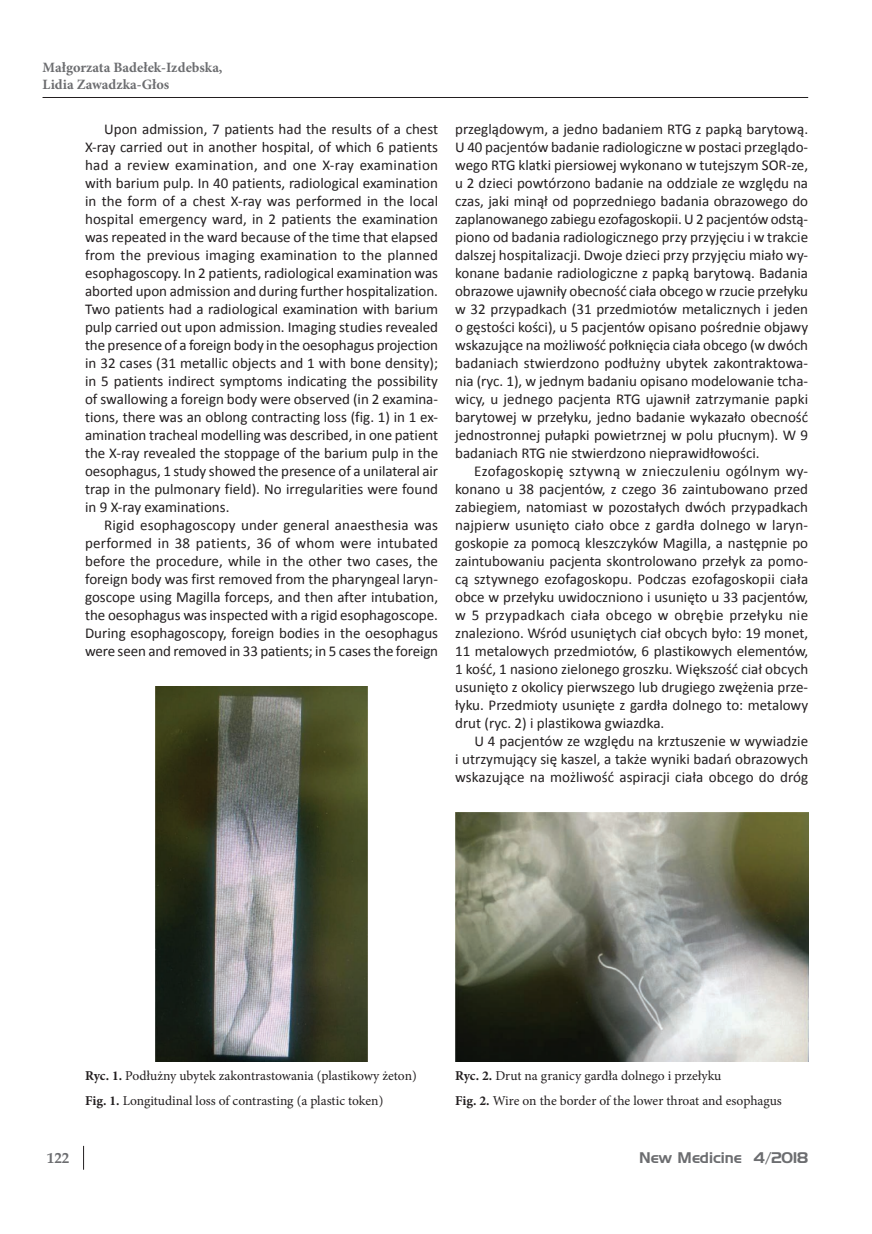
<style>
.page{position:relative;width:872px;height:1234px;background:#fff}
.page>*{position:absolute;margin:0;border:0;box-sizing:border-box;transform-origin:0 0}
.t1{font:15px/18px "Calibri";color:#231f20;text-align:justify}
.t2{font:15px "Grotesk Handel EE";color:#6c6d70}
.t3{font:700 15px "Palatino Linotype";color:#6c6d70}
.t4{font:700 14.25px/17.2px "Minion Pro";color:#6c6d70}
.t5{font:13.5px/25px "Minion Pro";color:#231f20}
.s1{font-weight:700}
</style>
<div class="page">
<hr style="left:43px;top:97px;width:765px;height:1px;background:#231f20">
<svg style="left:83px;top:1145px;width:1px;height:24px"></svg>
<img style="left:455px;top:812px;width:353px;height:248px">
<img style="left:155px;top:686px;width:213px;height:375px">
<p class="t4" style="left:43px;top:58px;width:181px">Małgorzata Badełek-Izdebska,<br>Lidia Zawadzka-Głos</p>
<p class="t1" style="left:85px;top:120px;width:354px;text-indent:19px">Upon admission, 7 patients had the results of a chest X-ray carried out in another hospital, of which 6 patients had a review examination, and one X-ray examination with barium pulp. In 40 patients, radiological examination in the form of a chest X-ray was performed in the local hospital emergency ward, in 2 patients the examination was repeated in the ward because of the time that elapsed from the previous imaging examination to the planned esophagoscopy. In 2 patients, radiological examination was aborted upon admission and during further hospitalization.<br>Two patients had a radiological examination with barium pulp carried out upon admission. Imaging studies revealed the presence of a foreign body in the oesophagus projection in 32 cases (31 metallic objects and 1 with bone density); in 5 patients indirect symptoms indicating the possibility of swallowing a foreign body were observed (in 2 examina&shy;tions, there was an oblong contracting loss (fig. 1) in 1 ex&shy;amination tracheal modelling was described, in one patient the X-ray revealed the stoppage of the barium pulp in the oesophagus, 1 study showed the presence of a unilateral air trap in the pulmonary field). No irregularities were found in 9 X-ray examinations.</p>
<p class="t1" style="left:85px;top:516px;width:354px;text-indent:19px">Rigid esophagoscopy under general anaesthesia was performed in 38 patients, 36 of whom were intubated before the procedure, while in the other two cases, the foreign body was first removed from the pharyngeal laryn&shy;goscope using Magilla forceps, and then after intubation, the oesophagus was inspected with a rigid esophagoscope.<br>During esophagoscopy, foreign bodies in the oesophagus were seen and removed in 33 patients; in 5 cases the foreign</p>
<p class="t1" style="left:455px;top:120px;width:354px">przeglądowym, a jedno badaniem RTG z papką barytową.<br>U 40 pacjentów badanie radiologiczne w postaci przeglądo&shy;wego RTG klatki piersiowej wykonano w tutejszym SOR-ze, u 2 dzieci powtórzono badanie na oddziale ze względu na czas, jaki minął od poprzedniego badania obrazowego do zaplanowanego zabiegu ezofagoskopii. U 2 pacjentów odstą&shy;piono od badania radiologicznego przy przyjęciu i w trakcie dalszej hospitalizacji. Dwoje dzieci przy przyjęciu miało wy&shy;konane badanie radiologiczne z papką barytową. Badania obrazowe ujawniły obecność ciała obcego w rzucie przełyku w 32 przypadkach (31 przedmiotów metalicznych i jeden o gęstości kości), u 5 pacjentów opisano pośrednie objawy wskazujące na możliwość połknięcia ciała obcego (w dwóch badaniach stwierdzono podłużny ubytek zakontraktowa&shy;nia (ryc. 1), w jednym badaniu opisano modelowanie tcha&shy;wicy, u jednego pacjenta RTG ujawnił zatrzymanie papki barytowej w przełyku, jedno badanie wykazało obecność jednostronnej pułapki powietrznej w polu płucnym). W 9 badaniach RTG nie stwierdzono nieprawidłowości.</p>
<p class="t1" style="left:455px;top:462px;width:354px;text-indent:19px">Ezofagoskopię sztywną w znieczuleniu ogólnym wy&shy;konano u 38 pacjentów, z czego 36 zaintubowano przed zabiegiem, natomiast w pozostałych dwóch przypadkach najpierw usunięto ciało obce z gardła dolnego w laryn&shy;goskopie za pomocą kleszczyków Magilla, a następnie po zaintubowaniu pacjenta skontrolowano przełyk za pomo&shy;cą sztywnego ezofagoskopu. Podczas ezofagoskopii ciała obce w przełyku uwidoczniono i usunięto u 33 pacjentów, w 5 przypadkach ciała obcego w obrębie przełyku nie znaleziono. Wśród usuniętych ciał obcych było: 19 monet, 11 metalowych przedmiotów, 6 plastikowych elementów, 1 kość, 1 nasiono zielonego groszku. Większość ciał obcych usunięto z okolicy pierwszego lub drugiego zwężenia prze&shy;łyku. Przedmioty usunięte z gardła dolnego to: metalowy drut (ryc. 2) i plastikowa gwiazdka.</p>
<p class="t1" style="left:455px;top:732px;width:354px;text-indent:19px">U 4 pacjentów ze względu na krztuszenie w wywiadzie i utrzymujący się kaszel, a także wyniki badań obrazowych wskazujące na możliwość aspiracji ciała obcego do dróg</p>
<p class="t5" style="left:85px;top:1062px;width:333px"><span class="s1">Ryc. 1.</span> Podłużny ubytek zakontrastowania (plastikowy żeton)<br><span class="s1">Fig. 1.</span> Longitudinal loss of contrasting (a plastic token)</p>
<p class="t5" style="left:455px;top:1063px;width:328px"><span class="s1">Ryc. 2.</span> Drut na granicy gardła dolnego i przełyku<br><span class="s1">Fig. 2.</span> Wire on the border of the lower throat and esophagus</p>
<p class="t3" style="left:47px;top:1146px;width:24px">122</p>
<p class="t2" style="left:639px;top:1148px;width:170px">New Medicine 4/2018</p>
</div>
